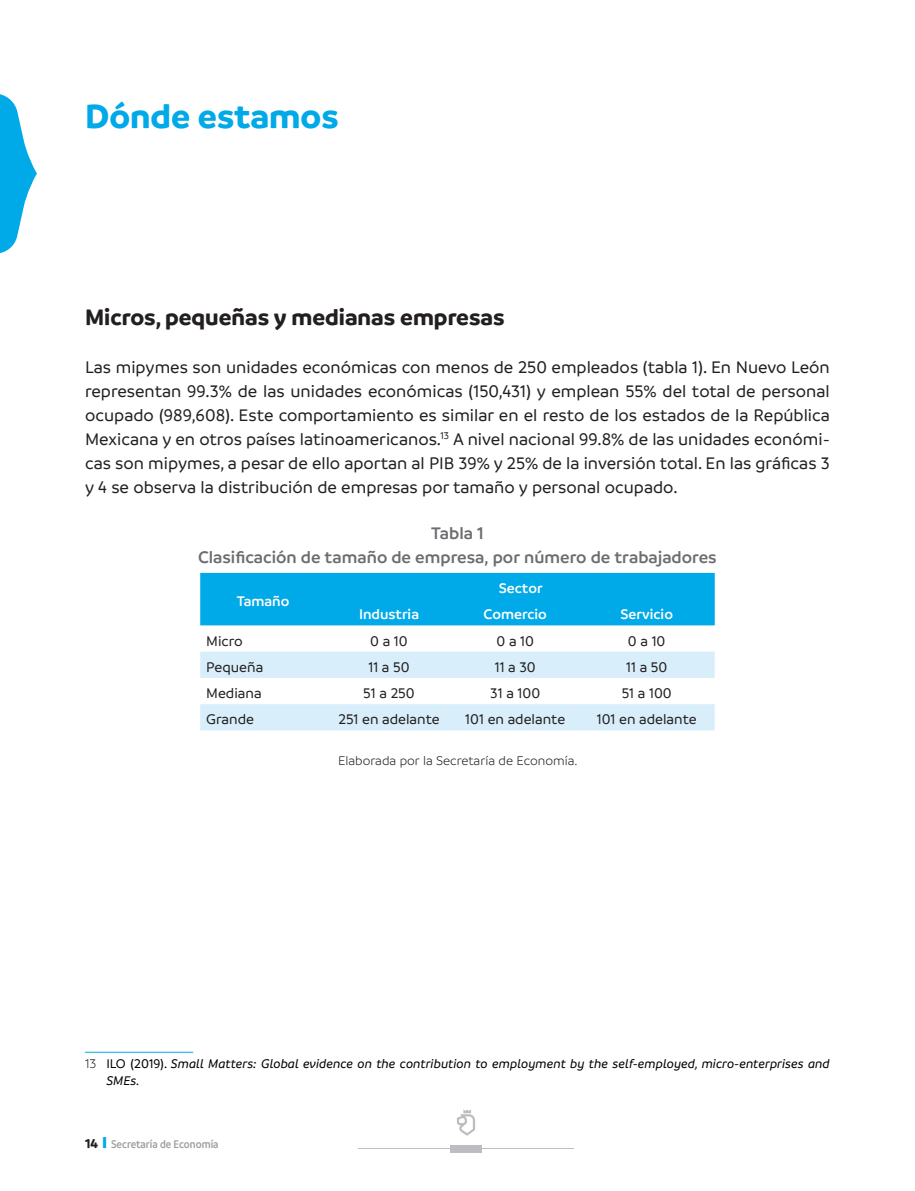
<style>
.page{position:relative;width:915px;height:1191px;background:#fff}
.page>*{position:absolute;margin:0;border:0;box-sizing:border-box;transform-origin:0 0}
.t1{font:700 36px "Branding SF";color:#00a9e7}
.t2{font:700 24px "Branding SF";color:#231f20}
.t3{font:500 18px/24px "Branding SF";color:#231f20;text-align:justify}
.t4{font:600 18px/24px "Branding SF";color:#6c6d70;text-align:center}
.t5{font:500 15px "Branding SF";color:#231f20}
.t6{font:600 15px "Branding SF";color:#fff}
.t7{font:italic 500 13.5px/16.2px "Branding SF";color:#000}
.t8{font:300 13.5px "Branding SF";color:#231f20}
.t9{font:600 condensed 12px "Branding SF";color:#9d9fa2}
.s1{font-weight:300;font-style:normal;color:#231f20}
.s2{font-style:normal}
.s3{font-weight:700;font-stretch:normal;font-size:13.5px;color:#231f20}
.s4{font-weight:900;font-stretch:normal;font-size:16.5px;color:#00a9e7}
</style>
<div class="page">
<div style="left:450px;top:1145px;width:32px;height:7px;background:#bcbdc0"></div>
<svg style="left:457px;top:1109px;width:18px;height:26px"></svg>
<hr style="left:481px;top:1148px;width:92px;height:1px;background:#bcbdc0">
<hr style="left:358px;top:1148px;width:92px;height:1px;background:#bcbdc0">
<div style="left:200px;top:573px;width:514px;height:52px;background:#00a9e7"></div>
<svg style="left:200px;top:651px;width:514px;height:79px"></svg>
<hr style="left:85px;top:1051px;width:108px;height:1px;background:#00a9e7">
<svg style="left:0;top:94px;width:37px;height:159px"></svg>
<h1 class="t1" style="left:85px;top:95px;width:255px">Dónde estamos</h1>
<h2 class="t2" style="left:85px;top:303px;width:421px">Micros, pequeñas y medianas empresas</h2>
<p class="t3" style="left:85px;top:355px;width:746px">Las mipymes son unidades económicas con menos de 250 empleados (tabla 1). En Nuevo León representan 99.3% de las unidades económicas (150,431) y emplean 55% del total de personal ocupado (989,608). Este comportamiento es similar en el resto de los estados de la República Mexicana y en otros países latinoamericanos.<sup>13</sup> A nivel nacional 99.8% de las unidades económi&shy;cas son mipymes, a pesar de ello aportan al PIB 39% y 25% de la inversión total. En las gráficas 3 y 4 se observa la distribución de empresas por tamaño y personal ocupado.</p>
<p class="t4" style="left:198px;top:521px;width:520px">Tabla 1<br>Clasificación de tamaño de empresa, por número de trabajadores</p>
<p class="t6" style="left:237px;top:593px;width:54px">Tamaño</p>
<p class="t6" style="left:498px;top:580px;width:45px">Sector</p>
<p class="t6" style="left:359px;top:606px;width:61px">Industria</p>
<p class="t6" style="left:483px;top:606px;width:65px">Comercio</p>
<p class="t6" style="left:620px;top:606px;width:54px">Servicio</p>
<p class="t5" style="left:206px;top:633px;width:38px">Micro</p>
<p class="t5" style="left:370px;top:633px;width:39px">0 a 10</p>
<p class="t5" style="left:496px;top:633px;width:39px">0 a 10</p>
<p class="t5" style="left:627px;top:633px;width:39px">0 a 10</p>
<p class="t5" style="left:206px;top:659px;width:58px">Pequeña</p>
<p class="t5" style="left:368px;top:659px;width:43px">11 a 50</p>
<p class="t5" style="left:494px;top:659px;width:43px">11 a 30</p>
<p class="t5" style="left:626px;top:659px;width:43px">11 a 50</p>
<p class="t5" style="left:206px;top:685px;width:57px">Mediana</p>
<p class="t5" style="left:363px;top:685px;width:53px">51 a 250</p>
<p class="t5" style="left:490px;top:685px;width:51px">31 a 100</p>
<p class="t5" style="left:621px;top:685px;width:52px">51 a 100</p>
<p class="t5" style="left:206px;top:711px;width:49px">Grande</p>
<p class="t5" style="left:338px;top:711px;width:103px">251 en adelante</p>
<p class="t5" style="left:465px;top:711px;width:101px">101 en adelante</p>
<p class="t5" style="left:596px;top:711px;width:101px">101 en adelante</p>
<p class="t8" style="left:338px;top:753px;width:241px">Elaborada por la Secretaría de Economía.</p>
<p class="t7" style="left:106px;top:1056px;width:724px;text-indent:-21px"><span class="s1">13</span> <span class="s2">ILO (2019).</span> Small Matters: Global evidence on the contribution to employment by the self-employed, micro-enterprises and<br>SMEs.</p>
<p class="t9" style="left:85px;top:1137px;width:135px"><span class="s3">14</span> <span class="s4">l</span> Secretaría de Economía</p>
</div>
